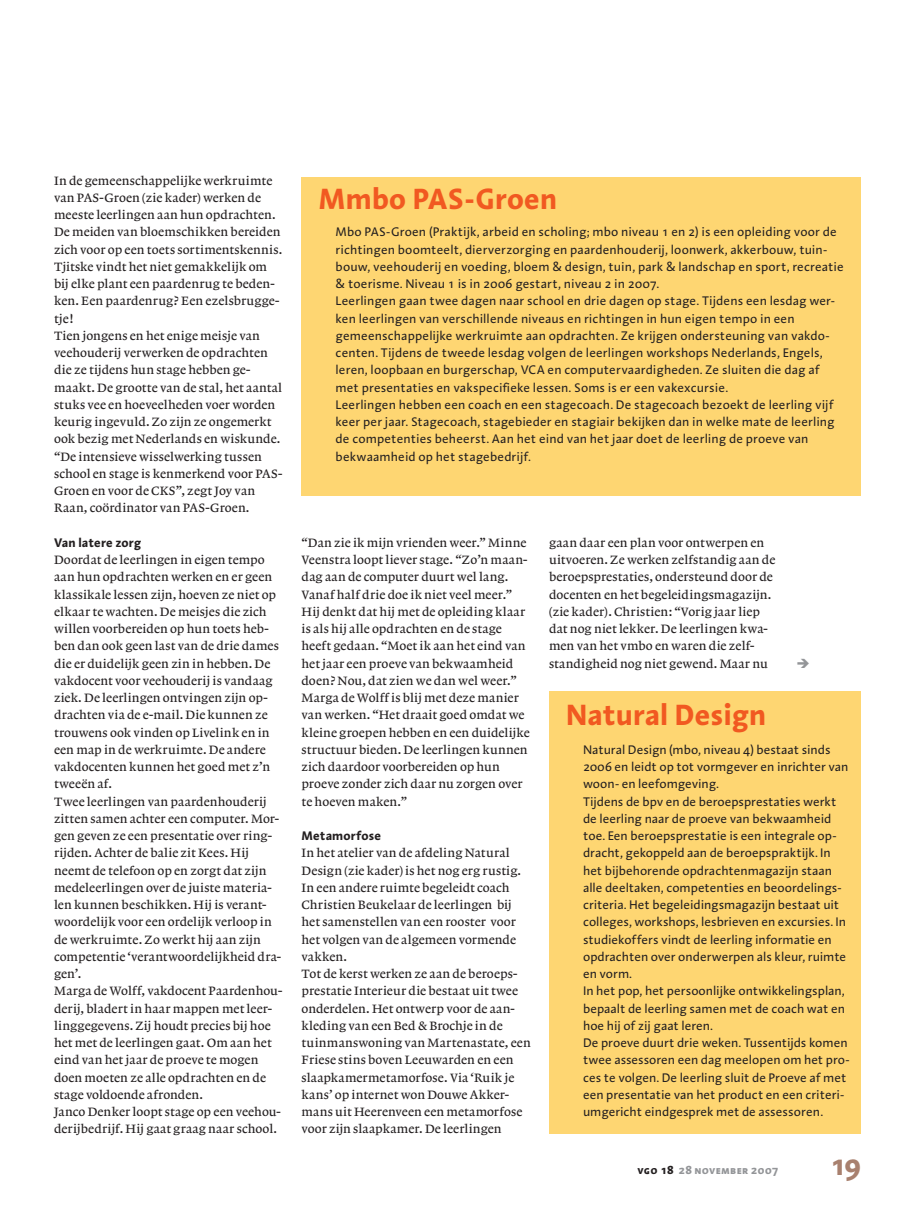
<style>
.page{position:relative;width:915px;height:1212px;background:#fff}
.page>*{position:absolute;margin:0;border:0;box-sizing:border-box;transform-origin:0 0}
.t1{font:700 30px "Linotype Aroma";color:#f15921}
.t2{font:700 30px "Linotype Aroma";color:#a8806e}
.t3{font:500 12.75px/17.2px "Lexicon No 1 Roman A";letter-spacing:.01em;color:#231f20}
.t4{font:12.75px/17.2px "Linotype Aroma";color:#231f20}
.t5{font:700 12.75px "Linotype Aroma";letter-spacing:.005em;color:#231f20}
.t6{font:700 12px "Linotype Aroma SC";letter-spacing:.02em;color:#939598}
.s1{color:#231f20}
</style>
<div class="page">
<div style="left:301px;top:177px;width:559px;height:318px;background:#fed672"></div>
<div style="left:549px;top:692px;width:311px;height:442px;background:#fed672"></div>
<p class="t3" style="left:54px;top:172px;width:230px">In de gemeenschappelijke werkruimte van PAS-Groen (zie kader) werken de meeste leerlingen aan hun opdrachten.<br>De meiden van bloemschikken bereiden zich voor op een toets sortimentskennis.<br>Tjitske vindt het niet gemakkelijk om bij elke plant een paardenrug te beden&shy;ken. Een paardenrug? Een ezelsbrugge&shy;tje!<br>Tien jongens en het enige meisje van veehouderij verwerken de opdrachten die ze tijdens hun stage hebben ge&shy;maakt. De grootte van de stal, het aantal stuks vee en hoeveelheden voer worden keurig ingevuld. Zo zijn ze ongemerkt ook bezig met Nederlands en wiskunde. “De intensieve wisselwerking tussen school en stage is kenmerkend voor PAS-Groen en voor de CKS”, zegt Joy van Raan, coördinator van PAS-Groen.</p>
<p class="t5" style="left:54px;top:534px;width:89px">Van latere zorg</p>
<p class="t3" style="left:54px;top:551px;width:230px">Doordat de leerlingen in eigen tempo aan hun opdrachten werken en er geen klassikale lessen zijn, hoeven ze niet op elkaar te wachten. De meisjes die zich willen voorbereiden op hun toets heb&shy;ben dan ook geen last van de drie dames die er duidelijk geen zin in hebben. De vakdocent voor veehouderij is vandaag ziek. De leerlingen ontvingen zijn op&shy;drachten via de e-mail. Die kunnen ze trouwens ook vinden op Livelink en in een map in de werkruimte. De andere vakdocenten kunnen het goed met z’n tweeën af.<br>Twee leerlingen van paardenhouderij zitten samen achter een computer. Mor&shy;gen geven ze een presentatie over ring&shy;rijden. Achter de balie zit Kees. Hij neemt de telefoon op en zorgt dat zijn medeleerlingen over de juiste materia&shy;len kunnen beschikken. Hij is verant&shy;woordelijk voor een ordelijk verloop in de werkruimte. Zo werkt hij aan zijn competentie ‘verantwoordelijkheid dra&shy;gen’.<br>Marga de Wolff, vakdocent Paardenhou&shy;derij, bladert in haar mappen met leer&shy;linggegevens. Zij houdt precies bij hoe het met de leerlingen gaat. Om aan het eind van het jaar de proeve te mogen doen moeten ze alle opdrachten en de stage voldoende afronden.<br>Janco Denker loopt stage op een veehou&shy;derijbedrijf. Hij gaat graag naar school.</p>
<h1 class="t1" style="left:318px;top:179px;width:240px">Mmbo PAS-Groen</h1>
<p class="t4" style="left:335px;top:223px;width:509px">Mbo PAS-Groen (Praktijk, arbeid en scholing; mbo niveau 1 en 2) is een opleiding voor de richtingen boomteelt, dierverzorging en paardenhouderij, loonwerk, akkerbouw, tuin&shy;bouw, veehouderij en voeding, bloem &amp; design, tuin, park &amp; landschap en sport, recreatie &amp; toerisme. Niveau 1 is in 2006 gestart, niveau 2 in 2007.<br>Leerlingen gaan twee dagen naar school en drie dagen op stage. Tijdens een lesdag wer&shy;ken leerlingen van verschillende niveaus en richtingen in hun eigen tempo in een gemeenschappelijke werkruimte aan opdrachten. Ze krijgen ondersteuning van vakdo&shy;centen. Tijdens de tweede lesdag volgen de leerlingen workshops Nederlands, Engels, leren, loopbaan en burgerschap, VCA en computervaardigheden. Ze sluiten die dag af met presentaties en vakspecifieke lessen. Soms is er een vakexcursie.<br>Leerlingen hebben een coach en een stagecoach. De stagecoach bezoekt de leerling vijf keer per jaar. Stagecoach, stagebieder en stagiair bekijken dan in welke mate de leerling de competenties beheerst. Aan het eind van het jaar doet de leerling de proeve van bekwaamheid op het stagebedrijf.</p>
<p class="t3" style="left:301px;top:534px;width:230px">“Dan zie ik mijn vrienden weer.” Minne Veenstra loopt liever stage. “Zo’n maan&shy;dag aan de computer duurt wel lang.<br>Vanaf half drie doe ik niet veel meer.” Hij denkt dat hij met de opleiding klaar is als hij alle opdrachten en de stage heeft gedaan. “Moet ik aan het eind van het jaar een proeve van bekwaamheid doen? Nou, dat zien we dan wel weer.” Marga de Wolff is blij met deze manier van werken. “Het draait goed omdat we kleine groepen hebben en een duidelijke structuur bieden. De leerlingen kunnen zich daardoor voorbereiden op hun proeve zonder zich daar nu zorgen over te hoeven maken.”</p>
<p class="t5" style="left:301px;top:827px;width:81px">Metamorfose</p>
<p class="t3" style="left:301px;top:844px;width:231px">In het atelier van de afdeling Natural Design (zie kader) is het nog erg rustig.<br>In een andere ruimte begeleidt coach Christien Beukelaar de leerlingen bij het samenstellen van een rooster voor het volgen van de algemeen vormende vakken.<br>Tot de kerst werken ze aan de beroeps&shy;prestatie Interieur die bestaat uit twee onderdelen. Het ontwerp voor de aan&shy;kleding van een Bed &amp; Brochje in de tuinmanswoning van Martenastate, een Friese stins boven Leeuwarden en een slaapkamermetamorfose. Via ‘Ruik je kans’ op internet won Douwe Akker&shy;mans uit Heerenveen een metamorfose voor zijn slaapkamer. De leerlingen</p>
<p class="t3" style="left:549px;top:534px;width:228px">gaan daar een plan voor ontwerpen en uitvoeren. Ze werken zelfstandig aan de beroepsprestaties, ondersteund door de docenten en het begeleidingsmagazijn. (zie kader). Christien: “Vorig jaar liep dat nog niet lekker. De leerlingen kwa&shy;men van het vmbo en waren die zelf&shy;standigheid nog niet gewend. Maar nu</p>
<h1 class="t1" style="left:566px;top:694px;width:202px">Natural Design</h1>
<p class="t4" style="left:583px;top:741px;width:268px">Natural Design (mbo, niveau 4) bestaat sinds 2006 en leidt op tot vormgever en inrichter van woon- en leefomgeving.<br>Tijdens de bpv en de beroepsprestaties werkt de leerling naar de proeve van bekwaamheid toe. Een beroepsprestatie is een integrale op&shy;dracht, gekoppeld aan de beroepspraktijk. In het bijbehorende opdrachtenmagazijn staan alle deeltaken, competenties en beoordelings&shy;criteria. Het begeleidingsmagazijn bestaat uit colleges, workshops, lesbrieven en excursies. In studiekoffers vindt de leerling informatie en opdrachten over onderwerpen als kleur, ruimte en vorm.<br>In het pop, het persoonlijke ontwikkelingsplan, bepaalt de leerling samen met de coach wat en hoe hij of zij gaat leren.<br>De proeve duurt drie weken. Tussentijds komen twee assessoren een dag meelopen om het pro&shy;ces te volgen. De leerling sluit de Proeve af met een presentatie van het product en een criteri&shy;umgericht eindgesprek met de assessoren.</p>
<p class="t6" style="left:637px;top:1162px;width:142px"><span class="s1">vgo 18</span> 28 november 2007</p>
<h1 class="t2" style="left:829px;top:1144px;width:31px">19</h1>
</div>
